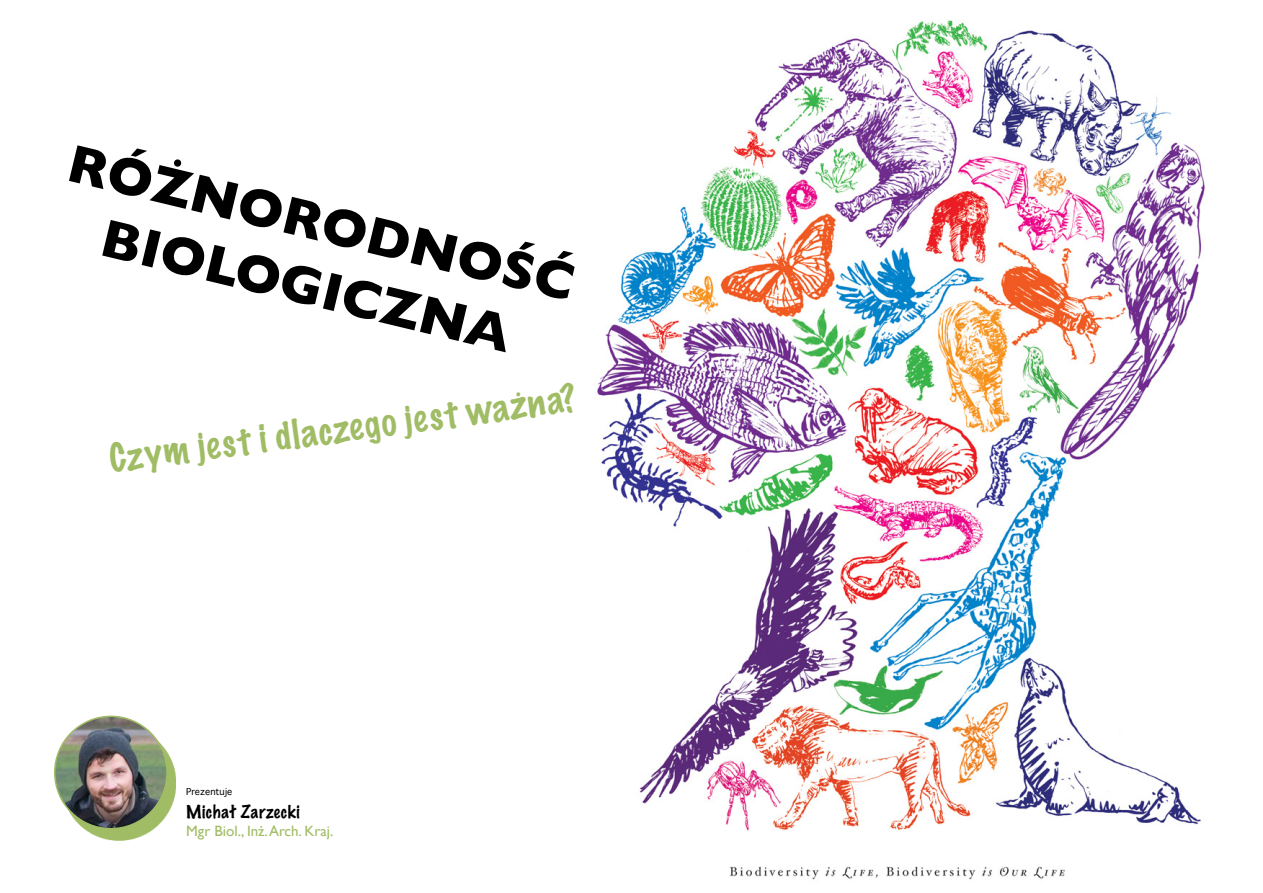
<style>
.page{position:relative;width:1263px;height:893px;background:#fff}
.page>*{position:absolute;margin:0;border:0;box-sizing:border-box;transform-origin:0 0}
.t1{font:700 54px/64.8px "Gill Sans";color:#000;text-align:center}
.t2{font:100 36px "Marker Felt";color:#a0bc64}
.t3{font:100 16.5px "Marker Felt";letter-spacing:.03em;color:#000}
.t4{font:15px "Gill Sans";color:#a0bc64}
.t5{font:9px "Geneva";color:#000}
</style>
<div class="page">
<img style="left:597px;top:20px;width:608px;height:860px">
<svg style="left:61px;top:726px;width:114px;height:114px"></svg>
<img style="left:55px;top:716px;width:112px;height:113px;border-radius:56px">
<div style="left:54px;top:716px;width:114px;height:113px;border:2px solid #a0bc64;border-radius:50%"></div>
<h1 class="t1" style="left:76px;top:131px;width:521px;rotate:13deg">RÓŻNORODNOŚĆ<br>BIOLOGICZNA</h1>
<p class="t2" style="left:106px;top:428px;width:471px;rotate:-7deg">Czym jest i dlaczego jest ważna?</p>
<p class="t5" style="left:186px;top:787px;width:48px">Prezentuje</p>
<p class="t3" style="left:186px;top:799px;width:115px">Michał Zarzecki</p>
<p class="t4" style="left:186px;top:822px;width:149px">Mgr Biol., Inż. Arch. Kraj.</p>
</div>
